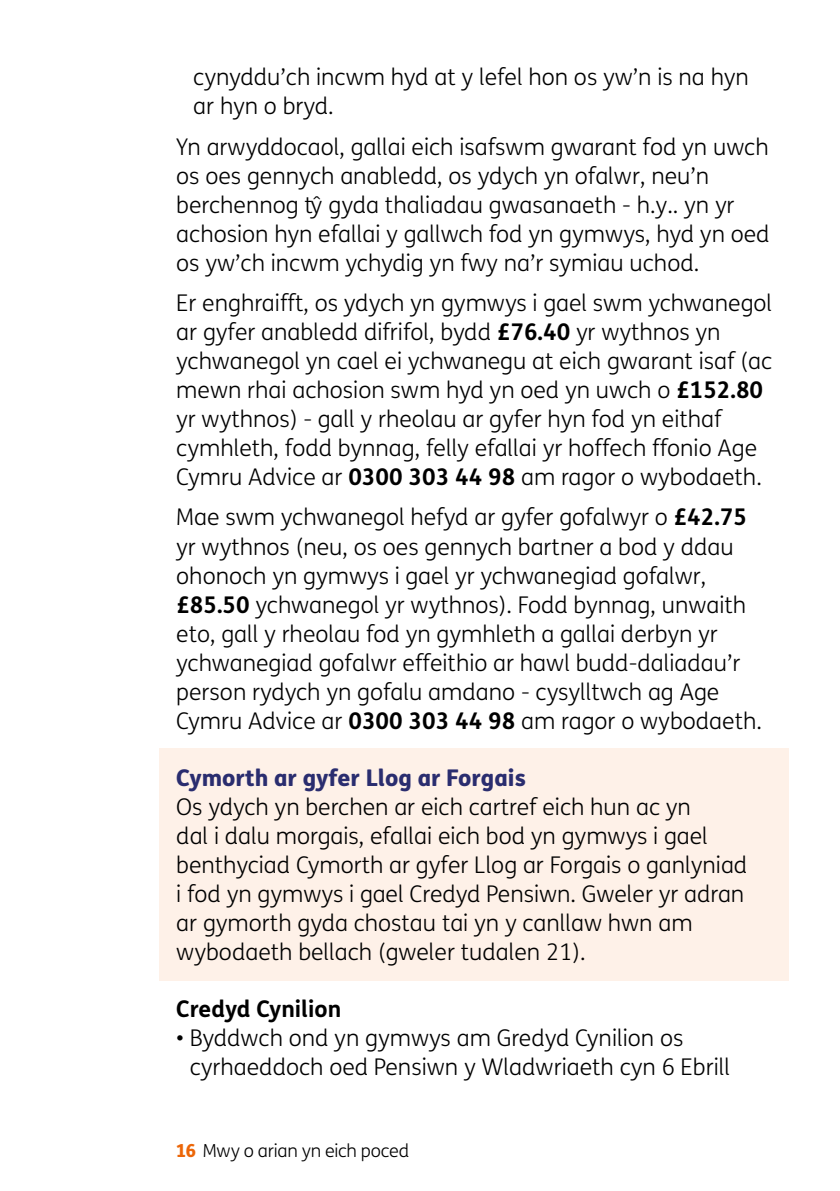
<style>
.page{position:relative;width:840px;height:1191px;background:#fff}
.page>*{position:absolute;margin:0;border:0;box-sizing:border-box;transform-origin:0 0}
.Body_Copy{font:300 23px/29px "FS Me";color:#000}
.Body_Copy-2{font:800 23px "FS Me";color:#2a2d6f}
.Body_Copy-3{font:700 23px "FS Me";color:#000}
.t1{font:300 18px "FS Me";letter-spacing:-.015em;color:#000}
.s1{font-weight:700}
.s2{font-weight:800;color:#ec6608}
</style>
<div class="page">
<div style="left:159px;top:748px;width:629px;height:233px;background:#fef1e8"></div>
<p class="Body_Copy" style="left:193px;top:62px;width:556px">cynyddu’ch incwm hyd at y lefel hon os yw’n is na hyn ar hyn o bryd.</p>
<p class="Body_Copy" style="left:176px;top:131px;width:594px">Yn arwyddocaol, gallai eich isafswm gwarant fod yn uwch os oes gennych anabledd, os ydych yn ofalwr, neu’n berchennog tˆy gyda thaliadau gwasanaeth - h.y.. yn yr achosion hyn efallai y gallwch fod yn gymwys, hyd yn oed os yw’ch incwm ychydig yn fwy na’r symiau uchod.</p>
<p class="Body_Copy" style="left:176px;top:288px;width:597px">Er enghraifft, os ydych yn gymwys i gael swm ychwanegol ar gyfer anabledd difrifol, bydd <span class="s1">£76.40</span> yr wythnos yn ychwanegol yn cael ei ychwanegu at eich gwarant isaf (ac mewn rhai achosion swm hyd yn oed yn uwch o <span class="s1">£152.80 </span>yr wythnos) - gall y rheolau ar gyfer hyn fod yn eithaf cymhleth, fodd bynnag, felly efallai yr hoffech ffonio Age Cymru Advice ar <span class="s1">0300 303 44 98</span> am ragor o wybodaeth.</p>
<p class="Body_Copy" style="left:176px;top:502px;width:587px">Mae swm ychwanegol hefyd ar gyfer gofalwyr o <span class="s1">£42.75 </span>yr wythnos (neu, os oes gennych bartner a bod y ddau ohonoch yn gymwys i gael yr ychwanegiad gofalwr, <span class="s1">£85.50</span> ychwanegol yr wythnos). Fodd bynnag, unwaith eto, gall y rheolau fod yn gymhleth a gallai derbyn yr ychwanegiad gofalwr effeithio ar hawl budd-daliadau’r person rydych yn gofalu amdano - cysylltwch ag Age Cymru Advice ar <span class="s1">0300 303 44 98</span> am ragor o wybodaeth.</p>
<p class="Body_Copy-2" style="left:176px;top:759px;width:351px">Cymorth ar gyfer Llog ar Forgais</p>
<p class="Body_Copy" style="left:176px;top:791px;width:572px">Os ydych yn berchen ar eich cartref eich hun ac yn<br>dal i dalu morgais, efallai eich bod yn gymwys i gael benthyciad Cymorth ar gyfer Llog ar Forgais o ganlyniad i fod yn gymwys i gael Credyd Pensiwn. Gweler yr adran ar gymorth gyda chostau tai yn y canllaw hwn am wybodaeth bellach (gweler tudalen 21).</p>
<p class="Body_Copy-3" style="left:176px;top:991px;width:166px">Credyd Cynilion</p>
<p class="Body_Copy" style="left:190px;top:1023px;width:541px;text-indent:-14px">• Byddwch ond yn gymwys am Gredyd Cynilion os cyrhaeddoch oed Pensiwn y Wladwriaeth cyn 6 Ebrill</p>
<p class="t1" style="left:176px;top:1138px;width:235px"><span class="s2">16</span> Mwy o arian yn eich poced</p>
</div>
